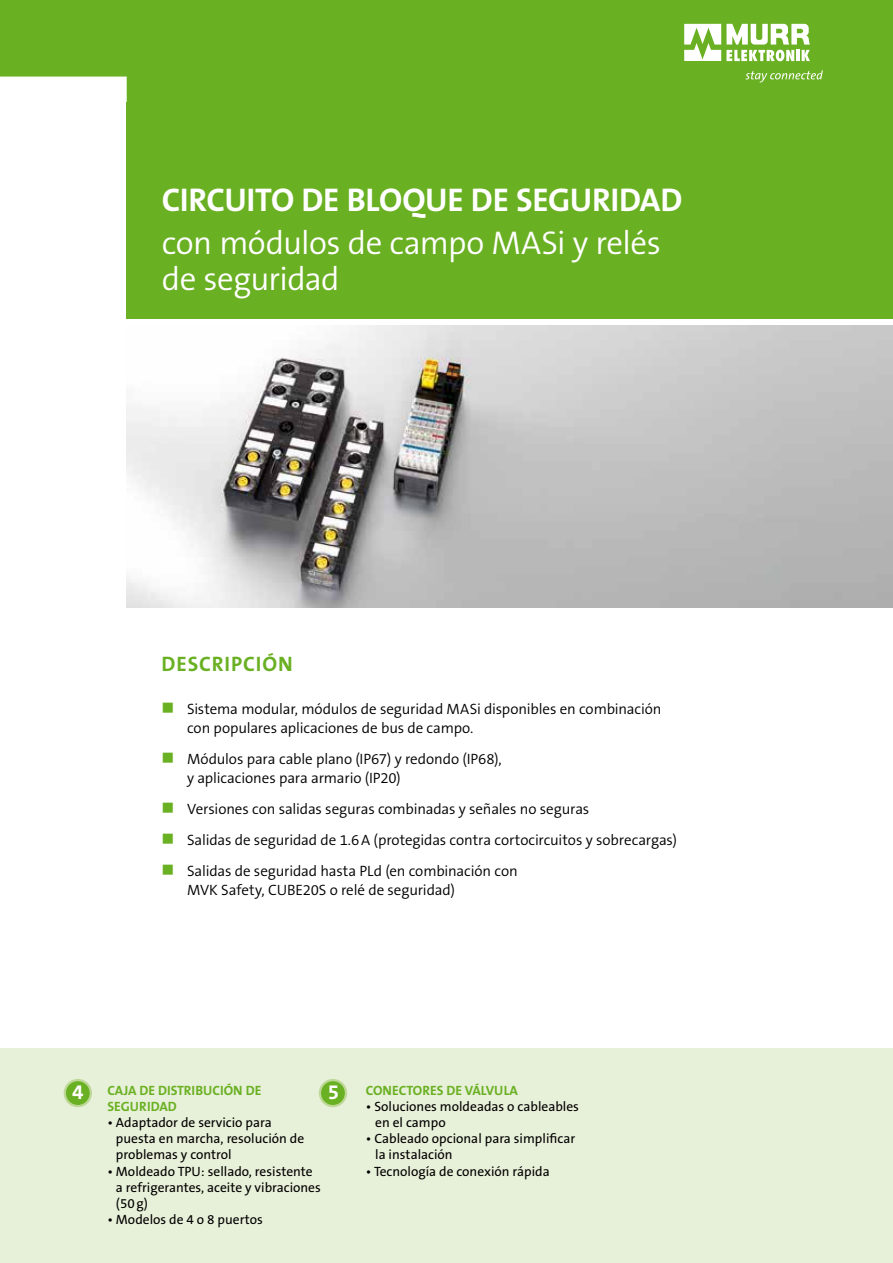
<style>
.page{position:relative;width:893px;height:1263px;background:#fff}
.page>*{position:absolute;margin:0;border:0;box-sizing:border-box;transform-origin:0 0}
.t1{font:300 33px/36px "The Sans B4";letter-spacing:-.015em;color:#fff}
.t2{font:700 33px "The Sans B7";letter-spacing:-.01em;color:#fff}
.t3{font:700 21px "The Sans B7";letter-spacing:.045em;color:#6ab023}
.t4{font:700 20.7px "The Sans B7";color:#fff}
.t5{font:300 15px/19.5px "The Sans B4";letter-spacing:-.005em;color:#000}
.t6{font:13.5px/16.2px "The Sans B5 Plain";color:#000}
.t7{font:700 13.5px "The Sans B7";color:#6ab023}
.s1{font-size:20.7px;color:#fff}
</style>
<div class="page">
<div style="left:0;top:0;width:893px;height:102px;background:#6ab023"></div>
<svg style="left:684px;top:24px;width:126px;height:37px"></svg>
<svg style="left:746px;top:70px;width:77px;height:12px"></svg>
<img style="left:127px;top:325px;width:766px;height:282px">
<div style="left:127px;top:102px;width:766px;height:216px;background:#6ab023"></div>
<div style="left:0;top:1048px;width:893px;height:215px;background:#e7f0d8"></div>
<div style="left:65px;top:1080px;width:26px;height:26px;background:#6ab023;border-radius:50%"></div>
<div style="left:64px;top:1079px;width:28px;height:28px;border:2px solid #bed898;border-radius:50%"></div>
<div style="left:320px;top:1080px;width:26px;height:26px;background:#6ab023;border-radius:50%"></div>
<div style="left:319px;top:1079px;width:28px;height:28px;border:2px solid #bed898;border-radius:50%"></div>
<h1 class="t2" style="left:162px;top:182px;width:522px">CIRCUITO DE BLOQUE DE SEGURIDAD</h1>
<h1 class="t1" style="left:162px;top:226px;width:500px">con módulos de campo MASi y relés de seguridad</h1>
<h2 class="t3" style="left:162px;top:653px;width:133px">DESCRIPCIÓN</h2>
<p class="t5" style="left:187px;top:699px;width:476px">Sistema modular, módulos de seguridad MASi disponibles en combinación con populares aplicaciones de bus de campo.</p>
<p class="t5" style="left:187px;top:749px;width:316px">Módulos para cable plano (IP67) y redondo (IP68), y aplicaciones para armario (IP20)</p>
<p class="t5" style="left:187px;top:794px;width:491px;line-height:30.8px">Versiones con salidas seguras combinadas y señales no seguras<br>Salidas de seguridad de 1.6A (protegidas contra cortocircuitos y sobrecargas)<br>Salidas de seguridad hasta PLd (en combinación con</p>
<p class="t5" style="left:187px;top:881px;width:270px">MVK Safety, CUBE20S o relé de seguridad)</p>
<p class="t7" style="left:72px;top:1083px;width:191px"><span class="s1">4</span> CAJA DE DISTRIBUCIÓN DE</p>
<h3 class="t4" style="left:328px;top:1081px;width:13px">5</h3>
<p class="t7" style="left:107px;top:1099px;width:71px">SEGURIDAD</p>
<p class="t6" style="left:116px;top:1115px;width:190px;text-indent:-9px">• Adaptador de servicio para puesta en marcha, resolución de problemas y control</p>
<p class="t6" style="left:116px;top:1163px;width:206px;text-indent:-9px">• Moldeado TPU: sellado, resistente a refrigerantes, aceite y vibraciones (50g)</p>
<p class="t6" style="left:107px;top:1212px;width:157px">• Modelos de 4 o 8 puertos</p>
<p class="t7" style="left:366px;top:1083px;width:154px">CONECTORES DE VÁLVULA</p>
<p class="t6" style="left:375px;top:1098px;width:205px;text-indent:-9px">• Soluciones moldeadas o cableables en el campo</p>
<p class="t6" style="left:375px;top:1131px;width:202px;text-indent:-9px">• Cableado opcional para simplificar la instalación</p>
<p class="t6" style="left:366px;top:1163px;width:185px">• Tecnología de conexión rápida</p>
</div>
